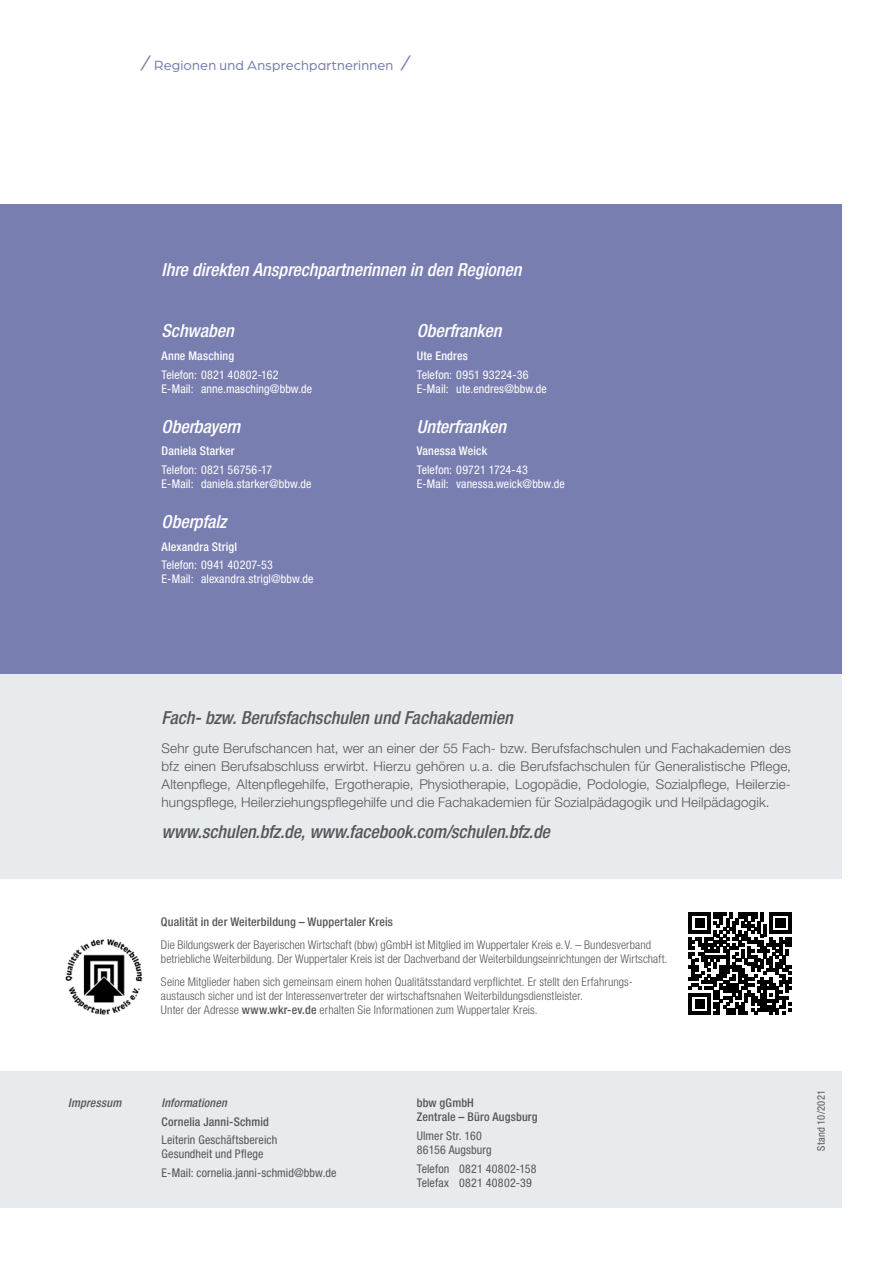
<style>
.page{position:relative;width:893px;height:1263px;background:#fff}
.page>*{position:absolute;margin:0;border:0;box-sizing:border-box;transform-origin:0 0}
.t1{font:italic 500 condensed 18px "Bfz";color:#fff}
.t2{font:italic 500 condensed 18px "Bfz";color:#565656}
.t3{font:14.25px "Arboria";letter-spacing:.01em;color:#797eb0}
.t4{font:300 13.5px/18px "Helvetica Neue LT Pro";letter-spacing:.01em;color:#565656;text-align:justify}
.t5{font:300 condensed 12px/14.2px "Helvetica Neue LT Pro";letter-spacing:.005em;color:#565656}
.t6{font:condensed 12px/14.2px "Bfz";letter-spacing:.01em;color:#fff}
.t7{font:condensed 12px/14.2px "Bfz";letter-spacing:.01em;color:#565656}
.t8{font:500 condensed 12px/14.2px "Bfz";letter-spacing:.015em;color:#565656}
.t9{font:500 condensed 12px "Bfz";letter-spacing:.015em;color:#fff}
.t10{font:italic 500 condensed 12px "Bfz";letter-spacing:.015em;color:#565656}
.t11{font:condensed 10.5px "Bfz";letter-spacing:.03em;color:#565656}
.s1{font-size:21px}
.s2{font-family:"Bfz";font-weight:500}
</style>
<div class="page">
<div style="left:0;top:1071px;width:842px;height:136px;background:#e8ebee"></div>
<div style="left:0;top:204px;width:842px;height:470px;background:#797eb0"></div>
<img style="left:65px;top:939px;width:78px;height:76px">
<svg style="left:689px;top:912px;width:102px;height:103px"></svg>
<div style="left:0;top:674px;width:842px;height:204px;background:#e8ebee"></div>
<p class="t3" style="left:140px;top:56px;width:272px"><span class="s1">/</span> Regionen und Ansprechpartnerinnen <span class="s1">/</span></p>
<h1 class="t1" style="left:162px;top:258px;width:361px">Ihre direkten Ansprechpartnerinnen in den Regionen</h1>
<h1 class="t1" style="left:162px;top:320px;width:74px">Schwaben</h1>
<p class="t9" style="left:162px;top:349px;width:74px">Anne Masching</p>
<p class="t6" style="left:162px;top:367px;width:152px">Telefon: 0821 40802-162<br>E-Mail: anne.masching@bbw.de</p>
<h1 class="t1" style="left:162px;top:415px;width:80px">Oberbayern</h1>
<p class="t9" style="left:162px;top:444px;width:75px">Daniela Starker</p>
<p class="t6" style="left:162px;top:462px;width:151px">Telefon: 0821 56756-17<br>E-Mail: daniela.starker@bbw.de</p>
<h1 class="t1" style="left:162px;top:511px;width:66px">Oberpfalz</h1>
<p class="t9" style="left:162px;top:539px;width:77px">Alexandra Strigl</p>
<p class="t6" style="left:162px;top:558px;width:153px">Telefon: 0941 40207-53<br>E-Mail: alexandra.strigl@bbw.de</p>
<h1 class="t1" style="left:417px;top:320px;width:86px">Oberfranken</h1>
<p class="t9" style="left:417px;top:349px;width:53px">Ute Endres</p>
<p class="t6" style="left:417px;top:367px;width:131px">Telefon: 0951 93224-36<br>E-Mail: ute.endres@bbw.de</p>
<h1 class="t1" style="left:417px;top:415px;width:91px">Unterfranken</h1>
<p class="t9" style="left:417px;top:444px;width:72px">Vanessa Weick</p>
<p class="t6" style="left:417px;top:462px;width:150px">Telefon: 09721 1724-43<br>E-Mail: vanessa.weick@bbw.de</p>
<p class="t10" style="left:68px;top:1096px;width:55px">Impressum</p>
<h1 class="t2" style="left:162px;top:707px;width:353px">Fach- bzw. Berufsfachschulen und Fachakademien</h1>
<p class="t4" style="left:162px;top:739px;width:631px">Sehr gute Berufschancen hat, wer an einer der 55 Fach- bzw. Berufsfachschulen und Fachakademien des bfz einen Berufsabschluss erwirbt. Hierzu gehören u.a. die Berufsfachschulen für Generalistische Pflege, Altenpflege, Altenpflegehilfe, Ergotherapie, Physiotherapie, Logopädie, Podologie, Sozialpflege, Heilerzie&shy;hungspflege, Heilerziehungspflegehilfe und die Fachakademien für Sozialpädagogik und Heilpädagogik.</p>
<h1 class="t2" style="left:162px;top:820px;width:390px">www.schulen.bfz.de, www.facebook.com/schulen.bfz.de</h1>
<p class="t8" style="left:161px;top:915px;width:234px">Qualität in der Weiterbildung – Wuppertaler Kreis</p>
<p class="t5" style="left:161px;top:937px;width:508px">Die Bildungswerk der Bayerischen Wirtschaft (bbw) gGmbH ist Mitglied im Wuppertaler Kreis e.V. – Bundesverband betriebliche Weiterbildung. Der Wuppertaler Kreis ist der Dachverband der Weiterbildungseinrichtungen der Wirtschaft.</p>
<p class="t5" style="left:161px;top:974px;width:473px">Seine Mitglieder haben sich gemeinsam einem hohen Qualitätsstandard verpflichtet. Er stellt den Erfahrungs&shy;austausch sicher und ist der Interessenvertreter der wirtschaftsnahen Weiterbildungsdienstleister.<br>Unter der Adresse <span class="s2">www.wkr-ev.de</span> erhalten Sie Informationen zum Wuppertaler Kreis.</p>
<p class="t10" style="left:162px;top:1096px;width:67px">Informationen</p>
<p class="t8" style="left:162px;top:1114px;width:109px">Cornelia Janni-Schmid</p>
<p class="t7" style="left:162px;top:1133px;width:117px">Leiterin Geschäftsbereich<br>Gesundheit und Pflege</p>
<p class="t7" style="left:162px;top:1165px;width:176px">E-Mail: cornelia.janni-schmid@bbw.de</p>
<p class="t8" style="left:417px;top:1095px;width:122px">bbw gGmbH<br>Zentrale – Büro Augsburg</p>
<p class="t7" style="left:417px;top:1128px;width:77px">Ulmer Str. 160<br>86156 Augsburg</p>
<p class="t7" style="left:417px;top:1161px;width:121px">Telefon 0821 40802-158<br>Telefax 0821 40802-39</p>
<p class="t11" style="left:815px;top:1151px;width:63px;rotate:-90deg">Stand 10/2021</p>
</div>
